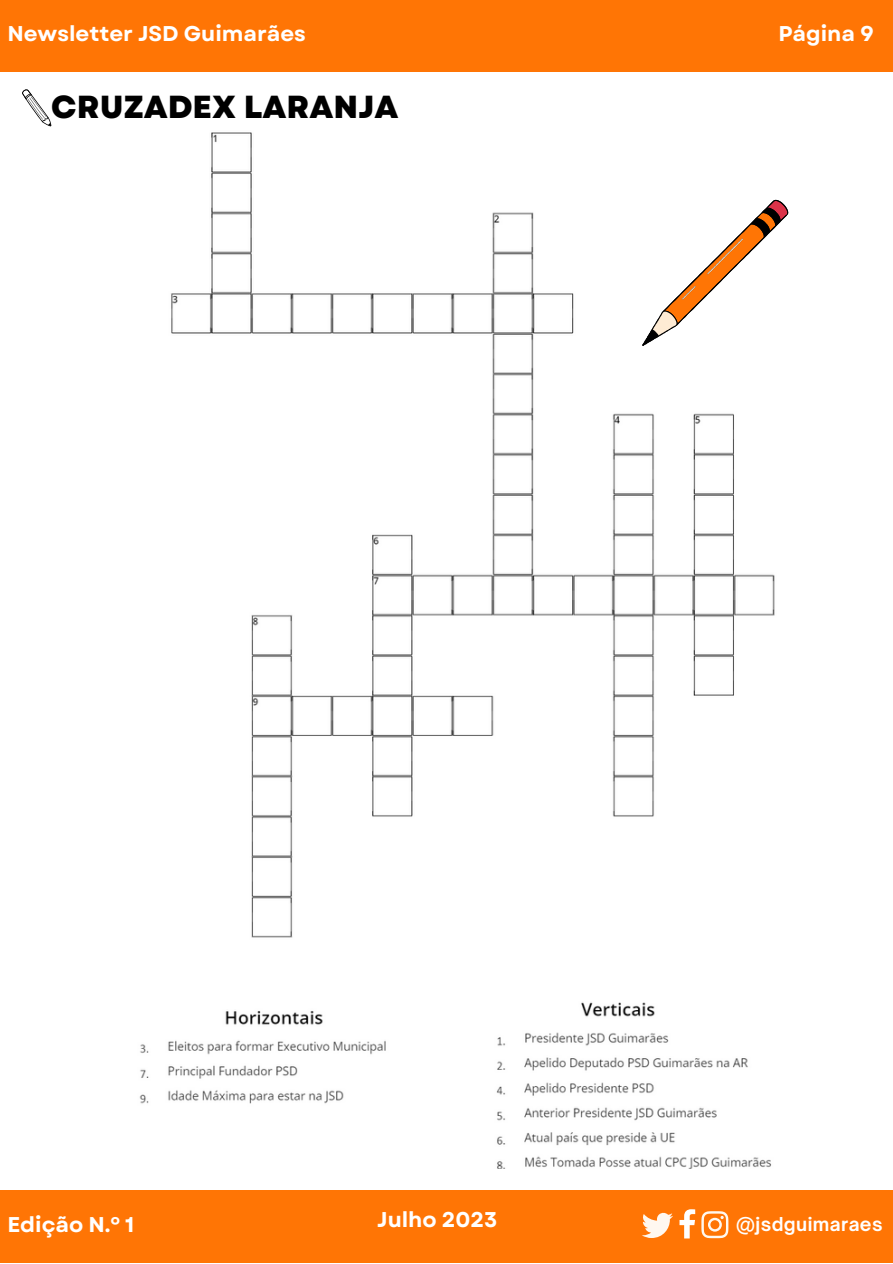
<style>
.page{position:relative;width:893px;height:1264px;background:#fff}
.page>*{position:absolute;margin:0;border:0;box-sizing:border-box;transform-origin:0 0}
.t1{font:800 31.8px "Garet";color:#000}
.t2{font:700 21.3px "Garet";color:#fff}
.t3{font:700 18.3px "Open Sauce One";letter-spacing:.025em;color:#fff}
</style>
<div class="page">
<div style="left:0;top:0;width:892px;height:71px;background:#ff7505"></div>
<div style="left:0;top:1189px;width:892px;height:73px;background:#ff7505"></div>
<svg style="left:642px;top:1212px;width:31px;height:25px"></svg>
<svg style="left:679px;top:1209px;width:16px;height:29px"></svg>
<svg style="left:701px;top:1211px;width:27px;height:27px"></svg>
<img style="left:139px;top:132px;width:650px;height:1036px">
<svg style="left:642px;top:200px;width:146px;height:146px"></svg>
<svg style="left:22px;top:89px;width:29px;height:37px"></svg>
<p class="t2" style="left:7px;top:18px;width:300px">Newsletter JSD Guimarães</p>
<p class="t2" style="left:778px;top:18px;width:97px">Página 9</p>
<p class="t1" style="left:51px;top:84px;width:349px">CRUZADEX LARANJA</p>
<p class="t2" style="left:7px;top:1208px;width:128px">Edição N.º 1</p>
<p class="t2" style="left:377px;top:1204px;width:122px">Julho 2023</p>
<p class="t3" style="left:736px;top:1212px;width:148px">@jsdguimaraes</p>
</div>
